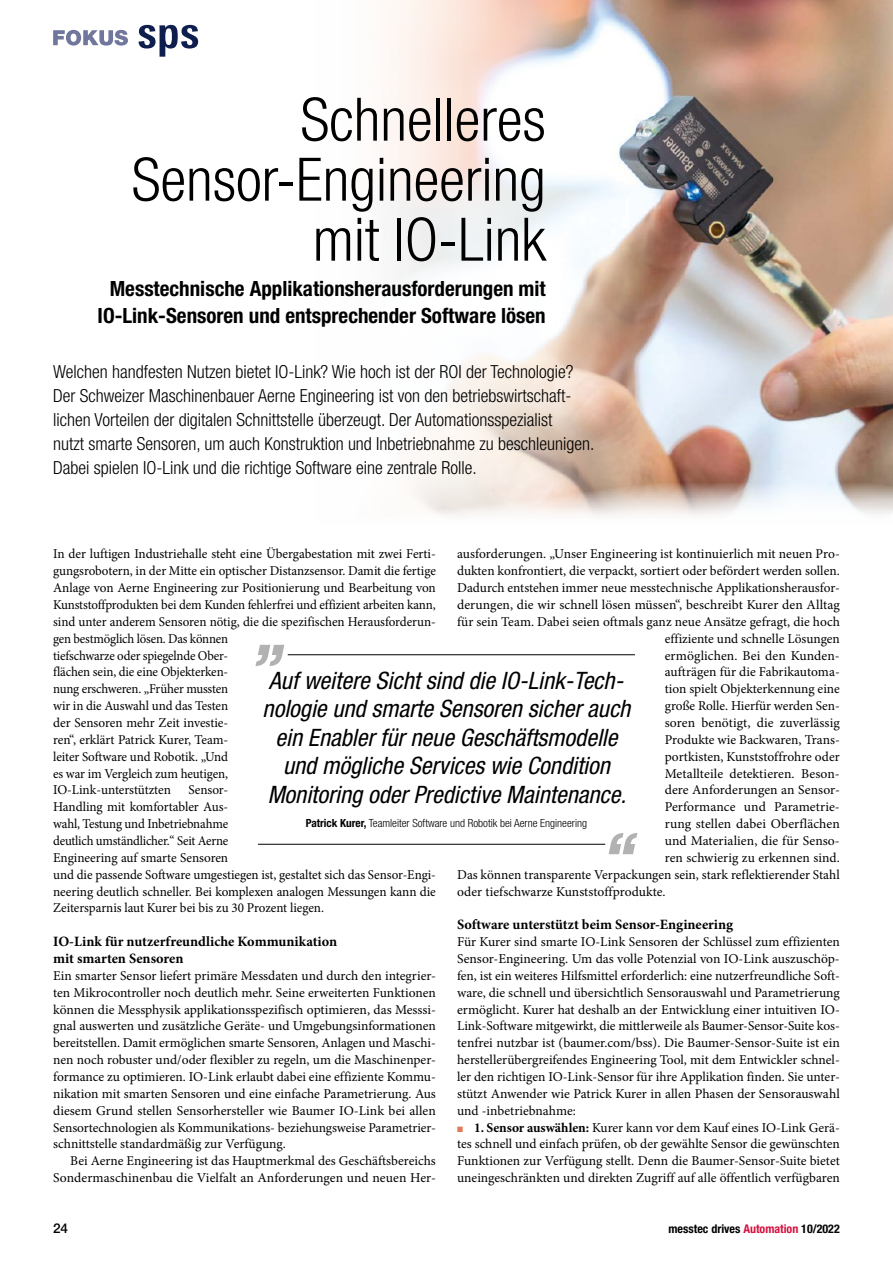
<style>
.page{position:relative;width:893px;height:1263px;background:#fff}
.page>*{position:absolute;margin:0;border:0;box-sizing:border-box;transform-origin:0 0}
.t1{font:300 condensed 60px/60px "Helvetica Neue LT Std";color:#000;text-align:right}
.t2{font:italic condensed 24px/28.5px "Helvetica Neue LT Std";color:#000;text-align:center}
.t3{font:700 condensed 21px/27px "Helvetica Neue LT Std";color:#000;text-align:center}
.t4{font:300 condensed 18px/24px "Helvetica Neue LT Std";color:#000}
.t5{font:700 14.25px/16.8px "Minion Pro";color:#000}
.t6{font:13.5px/16.8px "Minion Pro";letter-spacing:-.005em;color:#000}
.t7{font:500 13.5px "Helvetica Neue LT Std";color:#000}
.t8{font:700 condensed 12px "Helvetica Neue LT Std";color:#000}
.t9{font:300 condensed 11.25px "Helvetica Neue LT Std";color:#000}
.s1{color:#e27b5c}
.s2{font-weight:700}
.s3{color:#d4103e}
</style>
<div class="page">
<img style="left:390px;top:0;width:503px;height:516px">
<hr style="left:288px;top:654px;width:347px;height:1px;background:#000">
<hr style="left:258px;top:844px;width:347px;height:1px;background:#000">
<svg style="left:255px;top:645px;width:29px;height:21px"></svg>
<svg style="left:609px;top:833px;width:28px;height:21px"></svg>
<svg style="left:53px;top:30px;width:75px;height:16px"></svg>
<svg style="left:139px;top:25px;width:59px;height:32px"></svg>
<h1 class="t1" style="left:132px;top:89px;width:416px">Schnelleres<br>Sensor-Engineering mit IO-Link</h1>
<h3 class="t3" style="left:98px;top:275px;width:450px">Messtechnische Applikationsherausforderungen mit<br>IO-Link-Sensoren und entsprechender Software lösen</h3>
<p class="t4" style="left:53px;top:359px;width:543px">Welchen handfesten Nutzen bietet IO-Link? Wie hoch ist der ROI der Technologie?<br>Der Schweizer Maschinenbauer Aerne Engineering ist von den betriebswirtschaft&shy;lichen Vorteilen der digitalen Schnittstelle überzeugt. Der Automationsspezialist<br>nutzt smarte Sensoren, um auch Konstruktion und Inbetriebnahme zu beschleunigen.<br>Dabei spielen IO-Link und die richtige Software eine zentrale Rolle.</p>
<p class="t6" style="left:53px;top:546px;width:384px">In der luftigen Industriehalle steht eine Übergabestation mit zwei Ferti&shy;gungsrobotern, in der Mitte ein optischer Distanzsensor. Damit die fertige Anlage von Aerne Engineering zur Positionierung und Bearbeitung von Kunststoffprodukten bei dem Kunden fehlerfrei und effizient arbeiten kann, sind unter anderem Sensoren nötig, die die spezifischen Herausforderun&shy;gen bestmöglich lösen. Das können<br>tiefschwarze oder spiegelnde Ober-<br>flächen sein, die eine Objekterken-<br>nung erschweren. „Früher mussten<br>wir in die Auswahl und das Testen<br>der Sensoren mehr Zeit investie-<br>ren“, erklärt Patrick Kurer, Team-<br>leiter Software und Robotik. „Und<br>es war im Vergleich zum heutigen,<br>IO-Link-unterstützten</p>
<p class="t6" style="left:457px;top:546px;width:384px">ausforderungen. „Unser Engineering ist kontinuierlich mit neuen Pro-</p>
<p class="t6" style="left:457px;top:563px;width:384px">dukten konfrontiert, die verpackt, sortiert oder befördert werden sollen.</p>
<p class="t6" style="left:457px;top:579px;width:384px">Dadurch entstehen immer neue messtechnische Applikationsherausfor-</p>
<p class="t6" style="left:457px;top:596px;width:384px">derungen, die wir schnell lösen müssen“, beschreibt Kurer den Alltag</p>
<p class="t6" style="left:457px;top:613px;width:384px">für sein Team. Dabei seien oftmals ganz neue Ansätze gefragt, die hoch</p>
<p class="t6" style="left:665px;top:630px;width:177px">effiziente und schnelle Lösungen</p>
<p class="t6" style="left:665px;top:647px;width:177px">ermöglichen. Bei den Kunden-</p>
<p class="t6" style="left:665px;top:664px;width:177px">aufträgen für die Fabrikautoma-</p>
<p class="t6" style="left:665px;top:681px;width:177px">tion spielt Objekterkennung eine</p>
<p class="t6" style="left:665px;top:697px;width:177px">große Rolle. Hierfür werden Sen-</p>
<p class="t6" style="left:665px;top:714px;width:177px">soren benötigt, die zuverlässig</p>
<p class="t6" style="left:665px;top:731px;width:177px">Produkte wie Backwaren, Trans-</p>
<p class="t6" style="left:665px;top:748px;width:177px">portkisten, Kunststoffrohre oder</p>
<p class="t6" style="left:665px;top:765px;width:177px">Metallteile detektieren. Beson-</p>
<p class="t6" style="left:665px;top:782px;width:177px">dere Anforderungen an Sensor-</p>
<p class="t6" style="left:665px;top:799px;width:177px">Performance und Parametrie-</p>
<p class="t6" style="left:665px;top:815px;width:177px">rung stellen dabei Oberflächen</p>
<p class="t6" style="left:665px;top:832px;width:177px">und Materialien, die für Senso-</p>
<p class="t6" style="left:665px;top:849px;width:177px">ren schwierig zu erkennen sind.</p>
<p class="t6" style="left:457px;top:866px;width:384px">Das können transparente Verpackungen sein, stark reflektierender Stahl</p>
<p class="t6" style="left:457px;top:883px;width:210px">oder tiefschwarze Kunststoffprodukte.</p>
<p class="t5" style="left:457px;top:916px;width:277px">Software unterstützt beim Sensor-Engineering</p>
<p class="t6" style="left:457px;top:933px;width:384px">Für Kurer sind smarte IO-Link Sensoren der Schlüssel zum effizienten Sensor-Engineering. Um das volle Potenzial von IO-Link auszuschöp&shy;fen, ist ein weiteres Hilfsmittel erforderlich: eine nutzerfreundliche Soft&shy;ware, die schnell und übersichtlich Sensorauswahl und Parametrierung ermöglicht. Kurer hat deshalb an der Entwicklung einer intuitiven IO-Link-Software mitgewirkt, die mittlerweile als Baumer-Sensor-Suite kos&shy;tenfrei nutzbar ist (baumer.com/bss). Die Baumer-Sensor-Suite ist ein herstellerübergreifendes Engineering Tool, mit dem Entwickler schnel&shy;ler den richtigen IO-Link-Sensor für ihre Applikation finden. Sie unter&shy;stützt Anwender wie Patrick Kurer in allen Phasen der Sensorauswahl und -inbetriebnahme:<br><span class="s1">◾</span> <span class="s2">1. Sensor auswählen:</span> Kurer kann vor dem Kauf eines IO-Link Gerä&shy;tes schnell und einfach prüfen, ob der gewählte Sensor die gewünschten Funktionen zur Verfügung stellt. Denn die Baumer-Sensor-Suite bietet uneingeschränkten und direkten Zugriff auf alle öffentlich verfügbaren</p>
<h2 class="t2" style="left:263px;top:667px;width:369px">Auf weitere Sicht sind die IO-Link-Tech&shy;nologie und smarte Sensoren sicher auch ein Enabler für neue Geschäftsmodelle und mögliche Services wie Condition Monitoring oder Predictive Maintenance.</h2>
<p class="t9" style="left:306px;top:816px;width:283px"><span class="s2">Patrick Kurer,</span> Teamleiter Software und Robotik bei Aerne Engineering</p>
<p class="t6" style="left:53px;top:782px;width:384px;text-indent:135px">Sensor-<br>Handling mit komfortabler Aus-<br>wahl, Testung und Inbetriebnahme<br>deutlich umständlicher.“ Seit Aerne<br>Engineering auf smarte Sensoren<br>und die passende Software umgestiegen ist, gestaltet sich das Sensor-Engi&shy;neering deutlich schneller. Bei komplexen analogen Messungen kann die Zeitersparnis laut Kurer bei bis zu 30 Prozent liegen.</p>
<p class="t5" style="left:53px;top:933px;width:286px">IO-Link für nutzerfreundliche Kommunikation mit smarten Sensoren</p>
<p class="t6" style="left:53px;top:967px;width:384px;text-align:justify">Ein smarter Sensor liefert primäre Messdaten und durch den integrier&shy;ten Mikrocontroller noch deutlich mehr. Seine erweiterten Funktionen können die Messphysik applikationsspezifisch optimieren, das Messsi&shy;gnal auswerten und zusätzliche Geräte- und Umgebungsinformationen bereitstellen. Damit ermöglichen smarte Sensoren, Anlagen und Maschi&shy;nen noch robuster und/oder flexibler zu regeln, um die Maschinenper&shy;formance zu optimieren. IO-Link erlaubt dabei eine effiziente Kommu&shy;nikation mit smarten Sensoren und eine einfache Parametrierung. Aus diesem Grund stellen Sensorhersteller wie Baumer IO-Link bei allen Sensortechnologien als Kommunikations- beziehungsweise Parametrier&shy;schnittstelle standardmäßig zur Verfügung.</p>
<p class="t6" style="left:53px;top:1153px;width:384px;text-align:right">Bei Aerne Engineering ist das Hauptmerkmal des Geschäftsbereichs<br>Sondermaschinenbau die Vielfalt an Anforderungen und neuen Her-</p>
<p class="t7" style="left:53px;top:1220px;width:17px">24</p>
<p class="t8" style="left:668px;top:1221px;width:173px">messtec drives <span class="s3">Automation</span> 10/2022</p>
</div>
